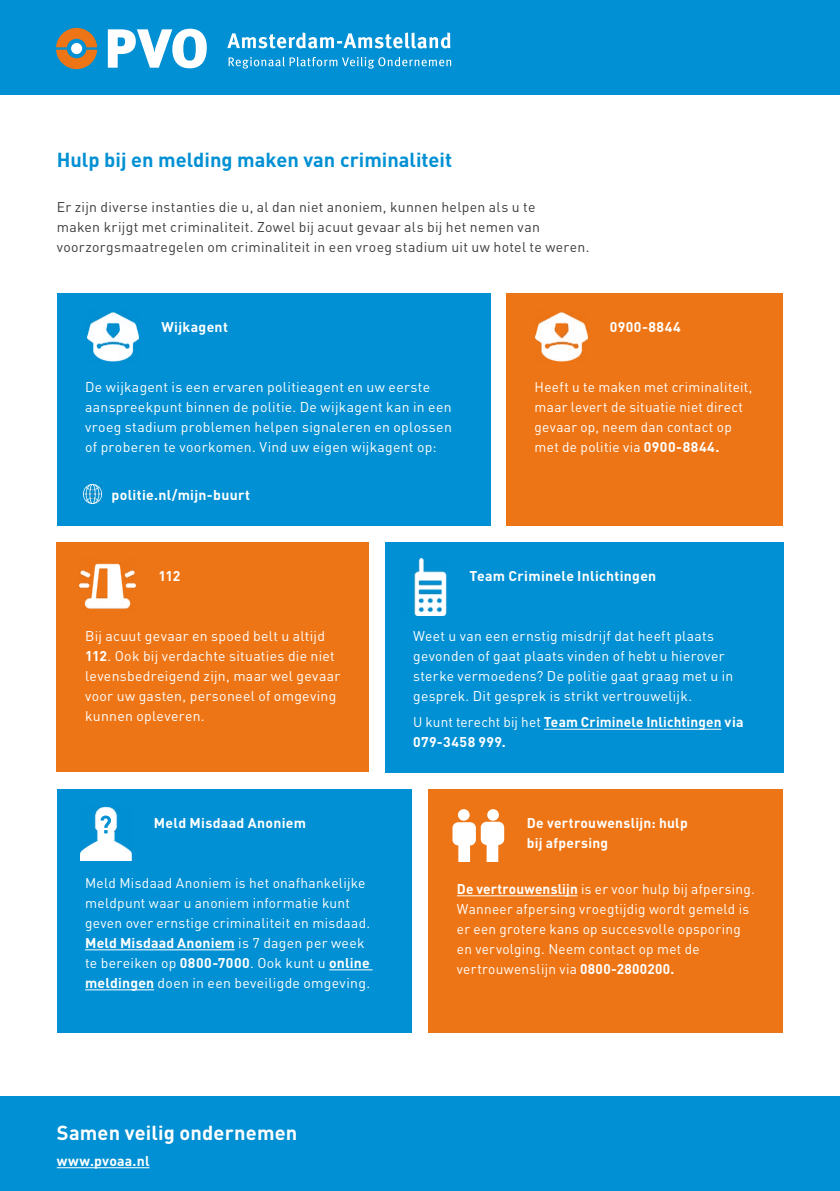
<style>
.page{position:relative;width:840px;height:1191px;background:#fff}
.page>*{position:absolute;margin:0;border:0;box-sizing:border-box;transform-origin:0 0}
.t1{font:700 20px "DIN Pro";color:#0090d3}
.t2{font:700 20px "DIN Pro";letter-spacing:.005em;color:#fff}
.t3{font:14px/20px "DIN Pro";letter-spacing:.02em;color:#fff}
.t4{font:14px/20px "DIN Pro";letter-spacing:.02em;color:#3c3c3b}
.t5{font:700 14px/20px "DIN Pro";letter-spacing:.02em;color:#fff}
.s1{font-weight:700}
.s2{font-weight:400}
</style>
<div class="page">
<div style="left:57px;top:293px;width:433px;height:233px;background:#0090d3"></div>
<div style="left:506px;top:293px;width:276px;height:233px;background:#ee7515"></div>
<div style="left:384px;top:542px;width:398px;height:230px;background:#0090d3"></div>
<hr style="left:543px;top:729px;width:178px;height:1px;background:#fff">
<div style="left:57px;top:542px;width:312px;height:229px;background:#ee7515"></div>
<img style="left:83px;top:485px;width:19px;height:18px">
<img style="left:535px;top:312px;width:51px;height:50px">
<img style="left:87px;top:312px;width:51px;height:50px">
<div style="left:57px;top:789px;width:354px;height:243px;background:#0090d3"></div>
<hr style="left:85px;top:949px;width:150px;height:1px;background:#fff">
<hr style="left:329px;top:969px;width:43px;height:1px;background:#fff">
<hr style="left:85px;top:989px;width:69px;height:1px;background:#fff">
<img style="left:81px;top:806px;width:50px;height:55px">
<svg style="left:100px;top:815px;width:11px;height:18px"></svg>
<img style="left:414px;top:559px;width:32px;height:56px">
<div style="left:428px;top:789px;width:354px;height:243px;background:#ee7515"></div>
<hr style="left:456px;top:895px;width:121px;height:1px;background:#fff">
<div style="left:480px;top:821px;width:24px;height:24px;background:#fff;border-radius:6px"></div>
<div style="left:457px;top:809px;width:12px;height:11px;background:#fff;border-radius:50%"></div>
<div style="left:487px;top:809px;width:11px;height:11px;background:#fff;border-radius:50%"></div>
<div style="left:452px;top:822px;width:23px;height:23px;background:#fff;border-radius:6px"></div>
<img style="left:79px;top:560px;width:57px;height:53px">
<div style="left:0;top:0;width:839px;height:95px;background:#0090d3"></div>
<div style="left:0;top:1096px;width:839px;height:95px;background:#0090d3"></div>
<svg style="left:56px;top:28px;width:41px;height:41px"></svg>
<div style="left:71px;top:43px;width:11px;height:11px;background:#fff;border-radius:50%"></div>
<svg style="left:108px;top:29px;width:99px;height:39px"></svg>
<svg style="left:228px;top:57px;width:223px;height:12px"></svg>
<svg style="left:227px;top:32px;width:223px;height:17px"></svg>
<hr style="left:57px;top:1167px;width:92px;height:1px;background:#fff">
<h1 class="t1" style="left:57px;top:146px;width:396px">Hulp bij en melding maken van criminaliteit</h1>
<p class="t4" style="left:57px;top:196px;width:534px">Er zijn diverse instanties die u, al dan niet anoniem, kunnen helpen als u te<br>maken krijgt met criminaliteit. Zowel bij acuut gevaar als bij het nemen van voorzorgsmaatregelen om criminaliteit in een vroeg stadium uit uw hotel te weren.</p>
<p class="t5" style="left:161px;top:316px;width:68px">Wijkagent</p>
<p class="t5" style="left:609px;top:316px;width:72px">0900-8844</p>
<p class="t3" style="left:85px;top:376px;width:368px">De wijkagent is een ervaren politieagent en uw eerste aanspreekpunt binnen de politie. De wijkagent kan in een vroeg stadium problemen helpen signaleren en oplossen of proberen te voorkomen. Vind uw eigen wijkagent op:</p>
<p class="t5" style="left:112px;top:484px;width:140px">politie.nl/mijn-buurt</p>
<p class="t3" style="left:534px;top:376px;width:219px">Heeft u te maken met criminaliteit, maar levert de situatie niet direct gevaar op, neem dan contact op met de politie via <span class="s1">0900-8844.</span></p>
<p class="t5" style="left:158px;top:565px;width:23px">112</p>
<p class="t5" style="left:469px;top:565px;width:188px">Team Criminele Inlichtingen</p>
<p class="t3" style="left:85px;top:625px;width:256px">Bij acuut gevaar en spoed belt u altijd <span class="s1">112</span>. Ook bij verdachte situaties die niet levensbedreigend zijn, maar wel gevaar voor uw gasten, personeel of omgeving kunnen opleveren.</p>
<p class="t5" style="left:154px;top:812px;width:154px">Meld Misdaad Anoniem</p>
<p class="t3" style="left:85px;top:872px;width:286px">Meld Misdaad Anoniem is het onafhankelijke meldpunt waar u anoniem informatie kunt geven over ernstige criminaliteit en misdaad.<br><span class="s1">Meld Misdaad Anoniem</span> is 7 dagen per week te bereiken op <span class="s1">0800-7000</span>. Ook kunt u <span class="s1">online meldingen</span> doen in een beveiligde omgeving.</p>
<p class="t3" style="left:413px;top:625px;width:321px">Weet u van een ernstig misdrijf dat heeft plaats gevonden of gaat plaats vinden of hebt u hierover sterke vermoedens? De politie gaat graag met u in gesprek. Dit gesprek is strikt vertrouwelijk.</p>
<p class="t5" style="left:413px;top:711px;width:332px"><span class="s2">U kunt terecht bij het</span> Team Criminele Inlichtingen via<br>079-3458 999.</p>
<p class="t5" style="left:526px;top:812px;width:162px">De vertrouwenslijn: hulp bij afpersing</p>
<p class="t3" style="left:456px;top:878px;width:299px"><span class="s1">De vertrouwenslijn</span> is er voor hulp bij afpersing.<br>Wanneer afpersing vroegtijdig wordt gemeld is er een grotere kans op succesvolle opsporing en vervolging. Neem contact op met de vertrouwenslijn via <span class="s1">0800-2800200.</span></p>
<h1 class="t2" style="left:57px;top:1119px;width:242px">Samen veilig ondernemen</h1>
<p class="t5" style="left:57px;top:1150px;width:94px">www.pvoaa.nl</p>
</div>
